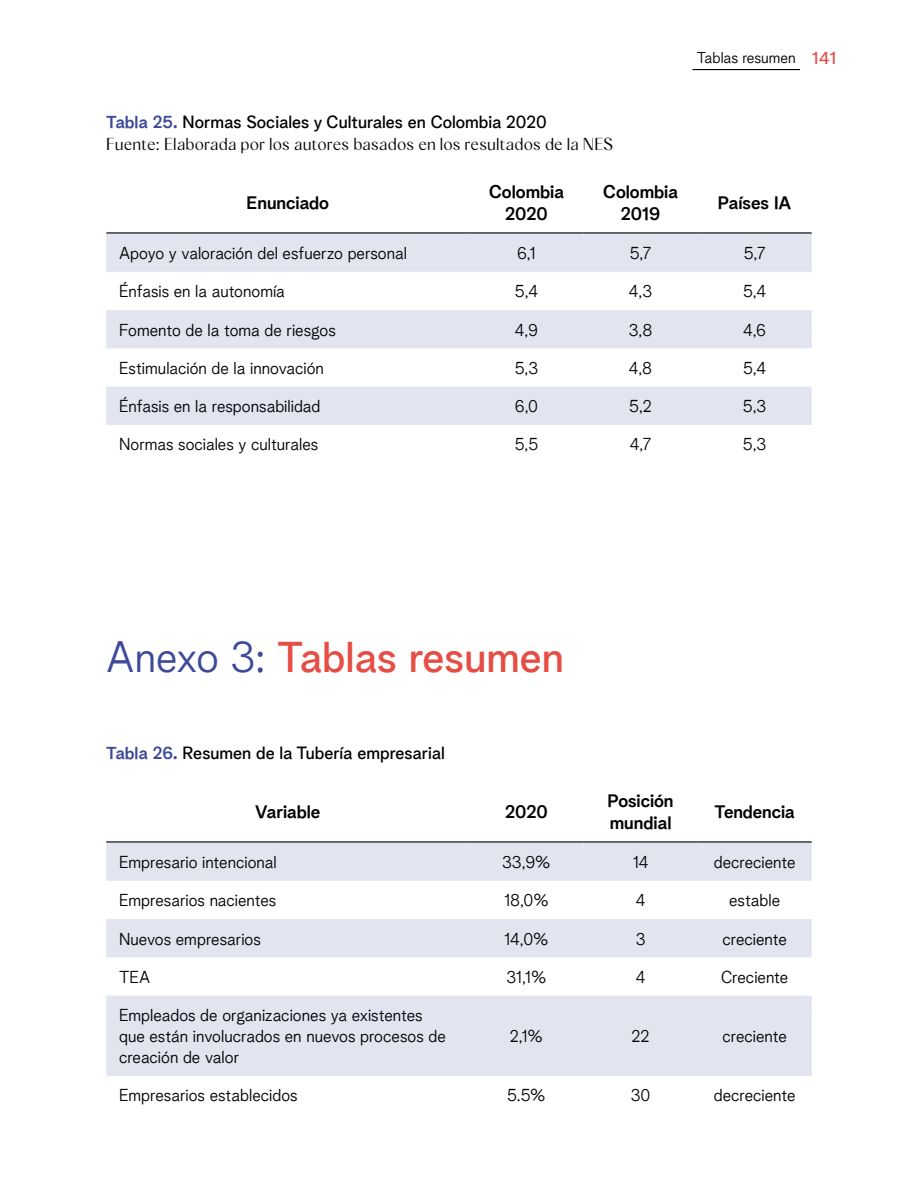
<style>
.page{position:relative;width:918px;height:1188px;background:#fff}
.page>*{position:absolute;margin:0;border:0;box-sizing:border-box;transform-origin:0 0}
.t1{font:500 42px "Albra Grotesk";color:#e64e45}
.tabla_-_encabezado{font:18px/22.5px "Albra Grotesk Semi";letter-spacing:-.005em;color:#010202;text-align:center}
.t2{font:500 17.25px "Albra Grotesk";color:#010202}
.t3{font:17.25px "Albra Sans Light";color:#010202}
.t4{font:300 16.5px/21px "Albra Grotesk";color:#010202}
.t5{font:300 15px "Albra Grotesk";color:#000}
.s1{font-family:"Albra Grotesk Semi";font-weight:400;color:#3d4a99}
.s2{font-weight:500;font-size:17.25px;color:#e64e45}
.s3{font-weight:300;color:#3d4a99}
</style>
<div class="page">
<hr style="left:692px;top:69px;width:108px;height:1px;background:#000">
<svg style="left:106px;top:234px;width:706px;height:191px;fill:#e2e4f0"></svg>
<hr style="left:106px;top:232px;width:364px;height:2px;background:#000">
<hr style="left:470px;top:232px;width:114px;height:2px;background:#000">
<hr style="left:584px;top:232px;width:114px;height:2px;background:#000">
<hr style="left:698px;top:232px;width:114px;height:2px;background:#000">
<svg style="left:106px;top:843px;width:706px;height:233px;fill:#e2e4f0"></svg>
<hr style="left:106px;top:841px;width:364px;height:2px;background:#000">
<hr style="left:470px;top:841px;width:114px;height:2px;background:#000">
<hr style="left:584px;top:841px;width:114px;height:2px;background:#000">
<hr style="left:698px;top:841px;width:114px;height:2px;background:#000">
<p class="t2" style="left:106px;top:109px;width:442px"><span class="s1">Tabla 25.</span> Normas Sociales y Culturales en Colombia 2020</p>
<p class="t3" style="left:106px;top:131px;width:509px">Fuente: Elaborada por los autores basados en los resultados de la NES</p>
<p class="t5" style="left:697px;top:46px;width:142px">Tablas resumen <span class="s2">141</span></p>
<p class="tabla_-_encabezado" style="left:247px;top:190px;width:84px">Enunciado</p>
<p class="tabla_-_encabezado" style="left:489px;top:178px;width:76px">Colombia<br>2020</p>
<p class="tabla_-_encabezado" style="left:603px;top:178px;width:76px">Colombia<br>2019</p>
<p class="tabla_-_encabezado" style="left:718px;top:190px;width:75px">Países IA</p>
<p class="t4" style="left:119px;top:241px;width:289px">Apoyo y valoración del esfuerzo personal</p>
<p class="t4" style="left:517px;top:241px;width:20px">6,1</p>
<p class="t4" style="left:630px;top:241px;width:23px">5,7</p>
<p class="t4" style="left:744px;top:241px;width:23px">5,7</p>
<p class="t4" style="left:119px;top:279px;width:167px">Énfasis en la autonomía</p>
<p class="t4" style="left:515px;top:279px;width:25px">5,4</p>
<p class="t4" style="left:629px;top:279px;width:25px">4,3</p>
<p class="t4" style="left:743px;top:279px;width:25px">5,4</p>
<p class="t4" style="left:119px;top:318px;width:218px">Fomento de la toma de riesgos</p>
<p class="t4" style="left:515px;top:318px;width:25px">4,9</p>
<p class="t4" style="left:629px;top:318px;width:25px">3,8</p>
<p class="t4" style="left:743px;top:318px;width:24px">4,6</p>
<p class="t4" style="left:119px;top:356px;width:206px">Estimulación de la innovación</p>
<p class="t4" style="left:515px;top:356px;width:25px">5,3</p>
<p class="t4" style="left:629px;top:356px;width:25px">4,8</p>
<p class="t4" style="left:743px;top:356px;width:25px">5,4</p>
<p class="t4" style="left:119px;top:394px;width:203px">Énfasis en la responsabilidad</p>
<p class="t4" style="left:515px;top:394px;width:25px">6,0</p>
<p class="t4" style="left:629px;top:394px;width:24px">5,2</p>
<p class="t4" style="left:743px;top:394px;width:25px">5,3</p>
<p class="t4" style="left:119px;top:433px;width:201px">Normas sociales y culturales</p>
<p class="t4" style="left:515px;top:433px;width:25px">5,5</p>
<p class="t4" style="left:630px;top:433px;width:23px">4,7</p>
<p class="t4" style="left:743px;top:433px;width:25px">5,3</p>
<p class="t1" style="left:106px;top:625px;width:459px"><span class="s3">Anexo 3:</span> Tablas resumen</p>
<p class="t2" style="left:106px;top:739px;width:340px"><span class="s1">Tabla 26.</span> Resumen de la Tubería empresarial</p>
<p class="tabla_-_encabezado" style="left:255px;top:799px;width:67px">Variable</p>
<p class="tabla_-_encabezado" style="left:505px;top:799px;width:44px">2020</p>
<p class="tabla_-_encabezado" style="left:608px;top:787px;width:67px;text-align:left">Posición mundial</p>
<p class="tabla_-_encabezado" style="left:715px;top:799px;width:82px">Tendencia</p>
<p class="t4" style="left:119px;top:850px;width:159px">Empresario intencional</p>
<p class="t4" style="left:502px;top:850px;width:50px">33,9%</p>
<p class="t4" style="left:633px;top:850px;width:17px">14</p>
<p class="t4" style="left:714px;top:850px;width:83px">decreciente</p>
<p class="t4" style="left:119px;top:888px;width:159px">Empresarios nacientes</p>
<p class="t4" style="left:504px;top:888px;width:47px">18,0%</p>
<p class="t4" style="left:636px;top:888px;width:11px">4</p>
<p class="t4" style="left:729px;top:888px;width:53px">estable</p>
<p class="t4" style="left:119px;top:927px;width:143px">Nuevos empresarios</p>
<p class="t4" style="left:504px;top:927px;width:46px">14,0%</p>
<p class="t4" style="left:636px;top:927px;width:11px">3</p>
<p class="t4" style="left:722px;top:927px;width:66px">creciente</p>
<p class="t4" style="left:119px;top:965px;width:33px">TEA</p>
<p class="t4" style="left:506px;top:965px;width:42px">31,1%</p>
<p class="t4" style="left:636px;top:965px;width:11px">4</p>
<p class="t4" style="left:721px;top:965px;width:69px">Creciente</p>
<p class="t4" style="left:119px;top:1003px;width:328px">Empleados de organizaciones ya existentes que están involucrados en nuevos procesos de creación de valor</p>
<p class="t4" style="left:510px;top:1024px;width:35px">2,1%</p>
<p class="t4" style="left:632px;top:1024px;width:20px">22</p>
<p class="t4" style="left:722px;top:1024px;width:66px">creciente</p>
<p class="t4" style="left:119px;top:1084px;width:180px">Empresarios establecidos</p>
<p class="t4" style="left:507px;top:1084px;width:40px">5.5%</p>
<p class="t4" style="left:631px;top:1084px;width:21px">30</p>
<p class="t4" style="left:714px;top:1084px;width:83px">decreciente</p>
</div>
